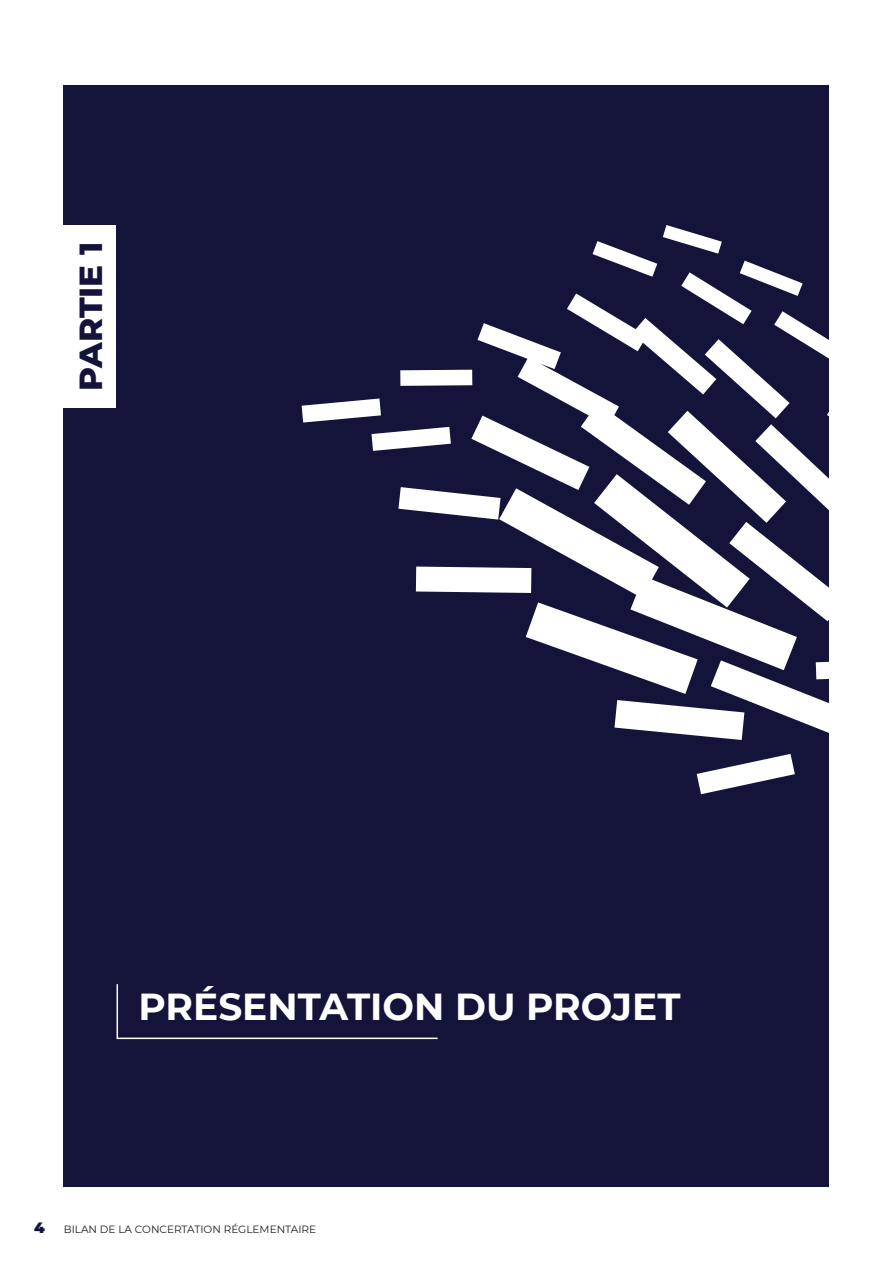
<style>
.page{position:relative;width:893px;height:1263px;background:#fff}
.page>*{position:absolute;margin:0;border:0;box-sizing:border-box;transform-origin:0 0}
.t1{font:700 37.5px "Montserrat";color:#fff}
.t2{font:800 32.7px "Montserrat";letter-spacing:-.005em;color:#14143b}
.t3{font:900 15px "Montserrat";color:#14143b}
.t4{font:10.5px "Montserrat";color:#1d1d1b}
</style>
<div class="page">
<div style="left:64px;top:85px;width:765px;height:1101px;background:#14143b"></div>
<svg style="left:302px;top:225px;width:527px;height:569px"></svg>
<svg style="left:116px;top:984px;width:322px;height:56px"></svg>
<div style="left:63px;top:225px;width:53px;height:182px;background:#fff"></div>
<h2 class="t2" style="left:66px;top:391px;width:150px;rotate:-90deg">PARTIE 1</h2>
<h1 class="t1" style="left:139px;top:980px;width:543px">PRÉSENTATION DU PROJET</h1>
<h3 class="t3" style="left:34px;top:1216px;width:12px">4</h3>
<p class="t4" style="left:64px;top:1222px;width:254px">BILAN DE LA CONCERTATION RÉGLEMENTAIRE</p>
</div>
